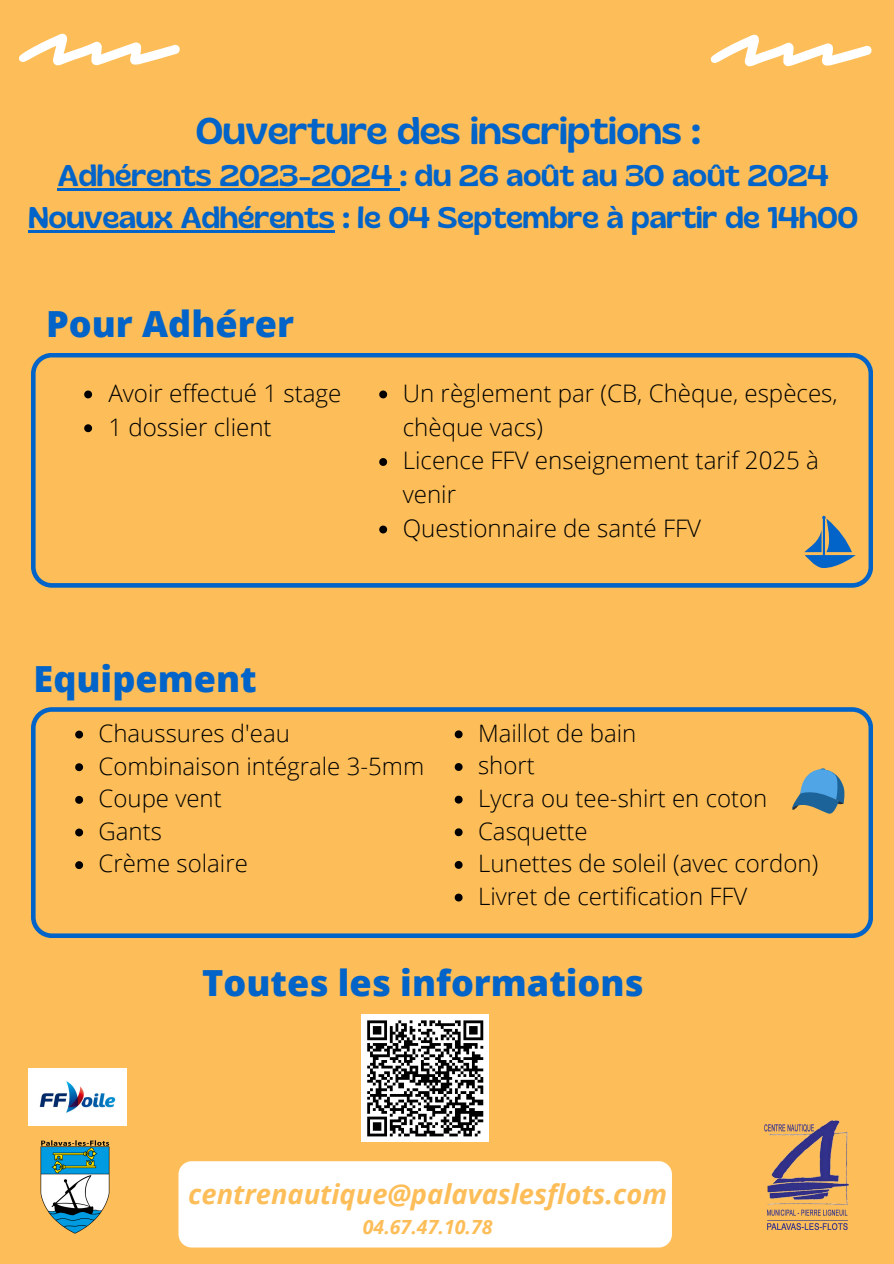
<style>
.page{position:relative;width:894px;height:1264px;background:#fff}
.page>*{position:absolute;margin:0;border:0;box-sizing:border-box;transform-origin:0 0}
.t1{font:37.35px "Gliker";color:#0264c8}
.t2{font:800 36px "Open Sans";color:#0264c8}
.t3{font:29.85px/41.7px "Gliker";color:#0264c8;text-align:center}
.t4{font:italic 700 27.3px "Open Sans";color:#fdbe59}
.t5{font:300 24.15px/33.8px "Open Sans";color:#000}
.t6{font:300 24px "Open Sans";color:#000}
.t7{font:italic 700 19.5px "Open Sans";color:#fdbe59}
</style>
<div class="page">
<div style="left:0;top:0;width:893px;height:1263px;background:#fdbe59"></div>
<div style="left:178px;top:1161px;width:493px;height:86px;background:#fff;border-radius:13px"></div>
<svg style="left:31px;top:707px;width:841px;height:230px"></svg>
<hr style="left:58px;top:188px;width:342px;height:3px;background:#0264c8">
<hr style="left:29px;top:230px;width:305px;height:2px;background:#0264c8">
<svg style="left:31px;top:353px;width:841px;height:234px"></svg>
<svg style="left:379px;top:390px;width:8px;height:8px"></svg>
<svg style="left:379px;top:458px;width:8px;height:8px"></svg>
<svg style="left:379px;top:525px;width:8px;height:8px"></svg>
<svg style="left:84px;top:390px;width:8px;height:8px"></svg>
<svg style="left:84px;top:424px;width:8px;height:8px"></svg>
<svg style="left:75px;top:730px;width:8px;height:8px"></svg>
<svg style="left:75px;top:763px;width:8px;height:8px"></svg>
<svg style="left:75px;top:796px;width:8px;height:7px"></svg>
<svg style="left:75px;top:828px;width:8px;height:8px"></svg>
<svg style="left:75px;top:861px;width:8px;height:8px"></svg>
<svg style="left:454px;top:730px;width:8px;height:8px"></svg>
<svg style="left:454px;top:763px;width:8px;height:8px"></svg>
<svg style="left:454px;top:795px;width:8px;height:8px"></svg>
<svg style="left:454px;top:828px;width:8px;height:8px"></svg>
<svg style="left:454px;top:861px;width:8px;height:7px"></svg>
<svg style="left:454px;top:893px;width:8px;height:8px"></svg>
<svg style="left:804px;top:516px;width:51px;height:52px"></svg>
<svg style="left:791px;top:768px;width:53px;height:46px"></svg>
<img style="left:29px;top:1068px;width:98px;height:57px">
<img style="left:40px;top:1140px;width:70px;height:94px">
<img style="left:764px;top:1120px;width:85px;height:111px">
<svg style="left:19px;top:33px;width:161px;height:33px"></svg>
<svg style="left:710px;top:34px;width:162px;height:33px"></svg>
<div style="left:361px;top:1014px;width:128px;height:128px;background:#fff"></div>
<svg style="left:367px;top:1020px;width:117px;height:117px"></svg>
<p class="t1" style="left:196px;top:107px;width:505px">Ouverture des inscriptions :</p>
<p class="t3" style="left:29px;top:154px;width:830px">Adhérents 2023-2024 : du 26 août au 30 août 2024<br>Nouveaux Adhérents : le 04 Septembre à partir de 14h00</p>
<p class="t2" style="left:46px;top:298px;width:249px">Pour Adhérer</p>
<p class="t5" style="left:108px;top:375px;width:234px">Avoir effectué 1 stage</p>
<p class="t5" style="left:108px;top:409px;width:165px">1 dossier client</p>
<p class="t2" style="left:34px;top:653px;width:224px">Equipement</p>
<p class="t5" style="left:402px;top:375px;width:436px">Un règlement par (CB, Chèque, espèces, chèque vacs)</p>
<h3 class="t5" style="left:402px;top:443px;width:417px">Licence FFV enseignement tarif 2025 à venir</h3>
<h1 class="t5" style="left:402px;top:510px;width:300px">Questionnaire de santé FFV</h1>
<p class="t6" style="left:98px;top:716px;width:193px">Chaussures d'eau</p>
<p class="t6" style="left:98px;top:749px;width:327px">Combinaison intégrale 3-5mm</p>
<p class="t6" style="left:98px;top:781px;width:125px">Coupe vent</p>
<h1 class="t6" style="left:98px;top:814px;width:65px">Gants</h1>
<p class="t6" style="left:98px;top:846px;width:151px">Crème solaire</p>
<p class="t6" style="left:478px;top:716px;width:160px">Maillot de bain</p>
<p class="t6" style="left:478px;top:748px;width:58px">short</p>
<p class="t6" style="left:478px;top:781px;width:291px">Lycra ou tee-shirt en coton</p>
<p class="t6" style="left:478px;top:814px;width:111px">Casquette</p>
<p class="t6" style="left:478px;top:846px;width:341px">Lunettes de soleil (avec cordon)</p>
<p class="t6" style="left:478px;top:879px;width:271px">Livret de certification FFV</p>
<h1 class="t2" style="left:202px;top:957px;width:443px">Toutes les informations</h1>
<p class="t4" style="left:188px;top:1175px;width:480px">centrenautique@palavaslesflots.com</p>
<p class="t7" style="left:363px;top:1212px;width:131px">04.67.47.10.78</p>
</div>
